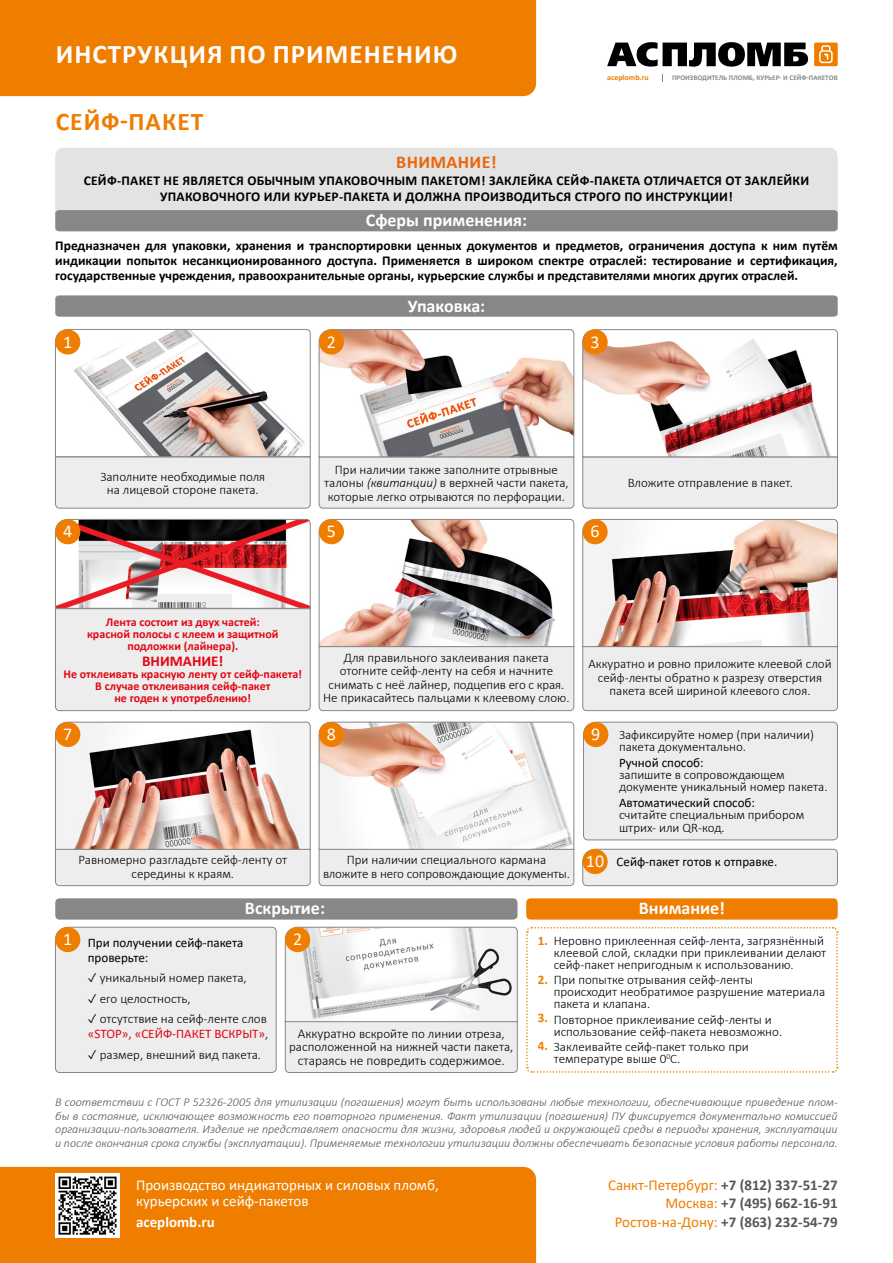
<style>
.page{position:relative;width:893px;height:1263px;background:#fff}
.page>*{position:absolute;margin:0;border:0;box-sizing:border-box;transform-origin:0 0}
.t1{font:700 27px "Calibri";letter-spacing:.04em;color:#fff}
.t2{font:700 25.5px "Calibri";letter-spacing:.04em;color:#ef7d00}
.t3{font:700 18px "Calibri";color:#fff}
.t4{font:18px "Calibri";color:#fff}
.t5{font:700 18px "Calibri";letter-spacing:.02em;color:#ec6608}
.t6{font:700 15px/18.8px "Calibri";color:#575756;text-align:right}
.t7{font:15px/16.5px "Calibri";color:#fff}
.t8{font:700 15px "Calibri";color:#fff}
.t9{font:700 15px "Calibri";color:#e30613}
.t10{font:700 13.5px/15px "Calibri";letter-spacing:.02em;color:#000;text-align:center}
.t11{font:300 13.5px "Calibri";color:#000}
.t12{font:300 13.05px/13.5px "Calibri";color:#000}
.t13{font:13.05px/14.7px "Calibri";color:#000}
.t14{font:700 13.05px "Calibri";color:#ef7d00}
.t15{font:italic 300 12px/13.5px "Calibri";color:#575756;text-align:justify}
.t16{font:700 12px/12px "Calibri";color:#e30613;text-align:center}
.t17{font:700 7.95px "Calibri";color:#ef7d00}
.t18{font:700 7.2px "Calibri";color:#888887}
.s1{font-style:italic}
.s2{font-weight:400;color:#e30613}
.s3{font-size:13.5px}
.s4{font-weight:700;color:#ef7d00}
.s5{font-weight:400;color:#ef7d00}
</style>
<div class="page">
<div style="left:0;top:0;width:536px;height:96px;background:#ef7d00"></div>
<div style="left:0;top:1167px;width:536px;height:96px;background:#ef7d00"></div>
<div style="left:814px;top:43px;width:24px;height:23px;background:#ef7d00;border-radius:2px"></div>
<svg style="left:819px;top:45px;width:14px;height:18px"></svg>
<svg style="left:607px;top:42px;width:201px;height:25px"></svg>
<svg style="left:582px;top:519px;width:256px;height:192px"></svg>
<div style="left:55px;top:148px;width:783px;height:76px;background:#e3e3e3;border-radius:9px"></div>
<div style="left:55px;top:210px;width:783px;height:21px;background:#878787"></div>
<img style="left:55px;top:1174px;width:64px;height:64px">
<svg style="left:55px;top:519px;width:256px;height:192px;background:#d4c0c1"></svg>
<svg style="left:55px;top:295px;width:783px;height:22px;background:#8b8b8b"></svg>
<div style="left:583px;top:519px;width:25px;height:25px;background:#ef7d00;border-radius:50%"></div>
<svg style="left:55px;top:329px;width:256px;height:179px"></svg>
<div style="left:55px;top:329px;width:25px;height:25px;background:#ef7d00;border-radius:50%"></div>
<svg style="left:582px;top:329px;width:256px;height:179px"></svg>
<div style="left:583px;top:329px;width:25px;height:25px;background:#ef7d00;border-radius:50%"></div>
<svg style="left:319px;top:329px;width:255px;height:179px"></svg>
<div style="left:319px;top:329px;width:25px;height:25px;background:#ef7d00;border-radius:50%"></div>
<div style="left:55px;top:519px;width:25px;height:25px;background:#ef7d00;border-radius:50%"></div>
<div style="left:583px;top:722px;width:255px;height:118px;background:#ededed"></div>
<svg style="left:582px;top:849px;width:256px;height:37px;background:#e7e7e7"></svg>
<div style="left:526px;top:898px;width:312px;height:22px;background:#ef7d00;border-radius:4px"></div>
<div style="left:55px;top:898px;width:462px;height:22px;background:#878787;border-radius:4px"></div>
<div style="left:583px;top:722px;width:25px;height:25px;background:#ef7d00;border-radius:50%"></div>
<div style="left:583px;top:849px;width:25px;height:25px;background:#ef7d00;border-radius:50%"></div>
<svg style="left:55px;top:722px;width:256px;height:164px"></svg>
<div style="left:55px;top:722px;width:25px;height:25px;background:#ef7d00;border-radius:50%"></div>
<svg style="left:319px;top:722px;width:255px;height:164px"></svg>
<div style="left:319px;top:722px;width:25px;height:25px;background:#ef7d00;border-radius:50%"></div>
<svg style="left:319px;top:519px;width:255px;height:192px"></svg>
<div style="left:319px;top:519px;width:25px;height:25px;background:#ef7d00;border-radius:50%"></div>
<svg style="left:55px;top:926px;width:784px;height:147px"></svg>
<div style="left:285px;top:927px;width:25px;height:25px;background:#ef7d00;border-radius:50%"></div>
<h1 class="t1" style="left:56px;top:35px;width:403px">ИНСТРУКЦИЯ ПО ПРИМЕНЕНИЮ</h1>
<h2 class="t2" style="left:56px;top:103px;width:149px">СЕЙФ-ПАКЕТ</h2>
<p class="t17" style="left:607px;top:72px;width:43px">aceplomb.ru</p>
<p class="t18" style="left:672px;top:72px;width:167px">ПРОИЗВОДИТЕЛЬ ПЛОМБ, КУРЬЕР- И СЕЙФ-ПАКЕТОВ</p>
<h3 class="t5" style="left:396px;top:150px;width:102px">ВНИМАНИЕ!</h3>
<p class="t10" style="left:84px;top:172px;width:727px;line-height:16.5px">СЕЙФ-ПАКЕТ НЕ ЯВЛЯЕТСЯ ОБЫЧНЫМ УПАКОВОЧНЫМ ПАКЕТОМ! ЗАКЛЕЙКА СЕЙФ-ПАКЕТА ОТЛИЧАЕТСЯ ОТ ЗАКЛЕЙКИ<br>УПАКОВОЧНОГО ИЛИ КУРЬЕР-ПАКЕТА И ДОЛЖНА ПРОИЗВОДИТЬСЯ СТРОГО ПО ИНСТРУКЦИИ!</p>
<h3 class="t3" style="left:366px;top:207px;width:163px">Сферы применения:</h3>
<p class="t10" style="left:55px;top:238px;width:784px;text-align:justify">Предназначен для упаковки, хранения и транспортировки ценных документов и предметов, ограничения доступа к ним путём индикации попыток несанкционированного доступа. Применяется в широком спектре отраслей: тестирование и сертификация, государственные учреждения, правоохранительные органы, курьерские службы и представителями многих других отраслей.</p>
<h3 class="t3" style="left:408px;top:293px;width:79px">Упаковка:</h3>
<h3 class="t4" style="left:63px;top:329px;width:11px">1</h3>
<h3 class="t4" style="left:327px;top:329px;width:11px">2</h3>
<h3 class="t4" style="left:591px;top:329px;width:11px">3</h3>
<h3 class="t4" style="left:63px;top:519px;width:11px">4</h3>
<p class="t12" style="left:324px;top:463px;width:246px;text-align:center">При наличии также заполните отрывные талоны <span class="s1">(квитанции)</span> в верхней части пакета, которые легко отрываются по перфорации.</p>
<p class="t12" style="left:100px;top:469px;width:166px;text-align:center">Заполните необходимые поля на лицевой стороне пакета.</p>
<p class="t12" style="left:628px;top:476px;width:167px">Вложите отправление в пакет.</p>
<h3 class="t4" style="left:327px;top:519px;width:11px">5</h3>
<h3 class="t4" style="left:591px;top:519px;width:11px">6</h3>
<p class="t16" style="left:87px;top:615px;width:193px">Лента состоит из двух частей: красной полосы с клеем и защитной подложки (лайнера).</p>
<p class="t9" style="left:142px;top:651px;width:83px">ВНИМАНИЕ!</p>
<p class="t16" style="left:63px;top:668px;width:240px">Не отклеивать красную ленту от сейф-пакета!<br>В случае отклеивания сейф-пакет<br>не годен к употреблению!</p>
<p class="t12" style="left:323px;top:650px;width:248px;text-align:center">Для правильного заклеивания пакета отогните сейф-ленту на себя и начните снимать с неё лайнер, подцепив его с края.<br>Не прикасайтесь пальцами к клеевому слою.</p>
<h3 class="t4" style="left:63px;top:722px;width:11px">7</h3>
<h3 class="t4" style="left:327px;top:722px;width:11px">8</h3>
<p class="t12" style="left:79px;top:853px;width:210px;text-align:center">Равномерно разгладьте сейф-ленту от середины к краям.</p>
<p class="t12" style="left:323px;top:853px;width:248px;text-align:center">При наличии специального кармана вложите в него сопровождающие документы.</p>
<p class="t12" style="left:589px;top:657px;width:245px;text-align:center">Аккуратно и ровно приложите клеевой слой сейф-ленты обратно к разрезу отверстия пакета всей шириной клеевого слоя.</p>
<h3 class="t4" style="left:591px;top:722px;width:11px">9</h3>
<h3 class="t4" style="left:586px;top:849px;width:20px">10</h3>
<p class="t12" style="left:619px;top:728px;width:196px;line-height:12px">Зафиксируйте номер (при наличии) пакета документально.</p>
<p class="t13" style="left:619px;top:755px;width:86px">Ручной способ:</p>
<p class="t12" style="left:619px;top:769px;width:210px;line-height:12px">запишите в сопровождающем документе уникальный номер пакета.</p>
<p class="t13" style="left:619px;top:795px;width:138px">Автоматический способ:</p>
<p class="t12" style="left:619px;top:809px;width:187px;line-height:12px">считайте специальным прибором штрих- или QR-код.</p>
<p class="t13" style="left:617px;top:854px;width:162px">Сейф-пакет готов к отправке.</p>
<h3 class="t4" style="left:63px;top:927px;width:11px">1</h3>
<h3 class="t3" style="left:245px;top:895px;width:82px">Вскрытие:</h3>
<h3 class="t3" style="left:639px;top:895px;width:88px">Внимание!</h3>
<p class="t13" style="left:88px;top:935px;width:157px">При получении сейф-пакета проверьте:</p>
<p class="t12" style="left:88px;top:971px;width:160px">✓ уникальный номер пакета,</p>
<p class="t12" style="left:88px;top:991px;width:104px">✓ его целостность,</p>
<p class="t12" style="left:88px;top:1011px;width:182px;line-height:14.7px">✓ отсутствие на сейф-ленте слов <span class="s2">«STOP», «СЕЙФ-ПАКЕТ ВСКРЫТ»</span>,</p>
<p class="t12" style="left:88px;top:1047px;width:175px">✓ размер, внешний вид пакета.</p>
<h3 class="t4" style="left:293px;top:927px;width:11px">2</h3>
<p class="t12" style="left:289px;top:1027px;width:226px;text-align:center"><span class="s3">Аккуратно</span> вскройте по линии отреза, расположенной на нижней части пакета,</p>
<p class="t11" style="left:298px;top:1052px;width:208px">стараясь не повредить содержимое.</p>
<p class="t12" style="left:554px;top:934px;width:274px;line-height:12px;text-indent:-16px"><span class="s4">1.</span> Неровно приклеенная сейф-лента, загрязнённый клеевой слой, складки при приклеивании делают сейф-пакет непригодным к использованию.</p>
<p class="t12" style="left:554px;top:974px;width:273px;line-height:12px;text-indent:-16px"><span class="s4">2.</span> При попытке отрывания сейф-ленты<br>происходит необратимое разрушение материала пакета и клапана.</p>
<p class="t12" style="left:554px;top:1013px;width:230px;line-height:12px">Повторное приклеивание сейф-ленты и использование сейф-пакета невозможно.</p>
<p class="t12" style="left:554px;top:1041px;width:197px;line-height:12px;text-indent:-16px"><span class="s4">4.</span> Заклеивайте сейф-пакет только при температуре выше 0<sup>0</sup>C.</p>
<p class="t14" style="left:538px;top:1008px;width:12px">3.</p>
<p class="t15" style="left:55px;top:1095px;width:784px">В соответствии с ГОСТ Р 52326-2005 для утилизации (погашения) могут быть использованы любые технологии, обеспечивающие приведение плом&shy;бы в состояние, исключающее возможность его повторного применения. Факт утилизации (погашения) ПУ фиксируется документально комиссией организации-пользователя. Изделие не представляет опасности для жизни, здоровья людей и окружающей среды в периоды хранения, эксплуатации и после окончания срока службы (эксплуатации). Применяемые технологии утилизации должны обеспечивать безопасные условия работы персонала.</p>
<p class="t7" style="left:136px;top:1176px;width:304px">Производство индикаторных и силовых пломб, курьерских и сейф-пакетов</p>
<p class="t8" style="left:136px;top:1211px;width:80px">aceplomb.ru</p>
<p class="t6" style="left:608px;top:1175px;width:231px"><span class="s5">Санкт-Петербург:</span> +7 (812) 337-51-27<br><span class="s5">Москва:</span> +7 (495) 662-16-91<br><span class="s5">Ростов-на-Дону:</span> +7 (863) 232-54-79</p>
</div>
